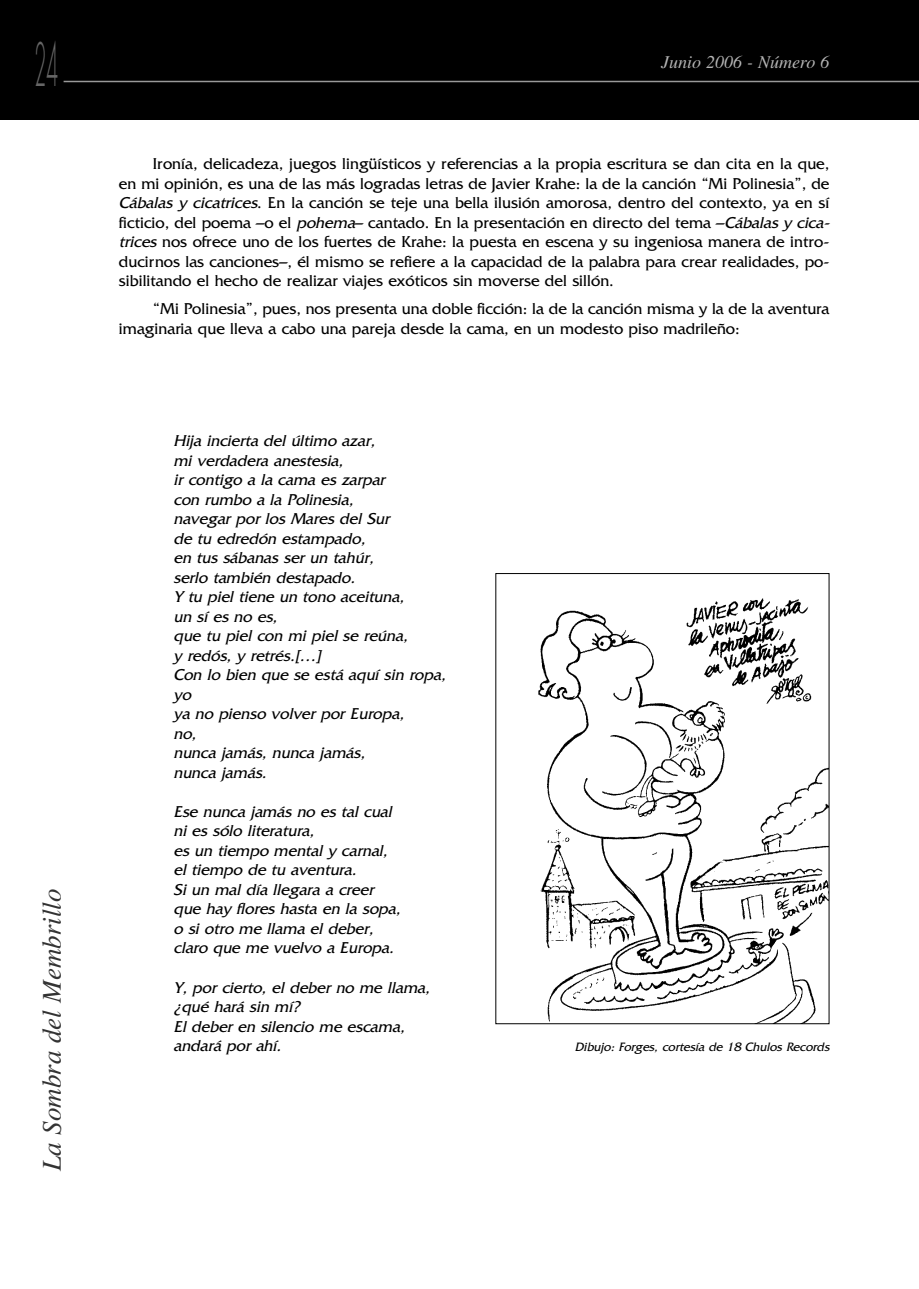
<style>
.page{position:relative;width:919px;height:1289px;background:#fff}
.page>*{position:absolute;margin:0;border:0;box-sizing:border-box;transform-origin:0 0}
.t1{font:300 58.2px "Futura";color:#666;scale:.33 1}
.t2{font:italic 27px "Times";color:#333}
.t3{font:italic 18px "Times";color:#b3b3b3}
.t4{font:16.5px/19.5px "Friz Quadrata";color:#000}
.t5{font:italic 16.5px/19.5px "Friz Quadrata";color:#000}
.t6{font:italic 12.75px "Friz Quadrata";color:#000}
.s1{font-style:italic}
</style>
<div class="page">
<div style="left:905px;top:1px;width:13px;height:119px;background:#000"></div>
<svg style="left:905px;top:81px;width:13px;height:1px"></svg>
<div style="left:0;top:1px;width:905px;height:119px;background:#000"></div>
<hr style="left:64px;top:81px;width:841px;height:1px;background:#999">
<img style="left:538px;top:598px;width:289px;height:424px">
<h1 class="t1" style="left:34px;top:38px;width:74px">24</h1>
<h2 class="t2" style="left:42px;top:1170px;width:283px;rotate:-90deg">La Sombra del Membrillo</h2>
<p class="t3" style="left:661px;top:56px;width:170px">Junio 2006 - Número 6</p>
<p class="t4" style="left:119px;top:156px;width:715px;text-indent:34px">Ironía, delicadeza, juegos lingüísticos y referencias a la propia escritura se dan cita en la que, en mi opinión, es una de las más logradas letras de Javier Krahe: la de la canción “Mi Polinesia”, de <span class="s1">Cábalas y cicatrices</span>. En la canción se teje una bella ilusión amorosa, dentro del contexto, ya en sí ficticio, del poema –o el <span class="s1">pohema</span>– cantado. En la presentación en directo del tema –<span class="s1">Cábalas y cica&shy;trices</span> nos ofrece uno de los fuertes de Krahe: la puesta en escena y su ingeniosa manera de intro&shy;ducirnos las canciones–, él mismo se refiere a la capacidad de la palabra para crear realidades, po&shy;sibilitando el hecho de realizar viajes exóticos sin moverse del sillón.</p>
<p class="t4" style="left:119px;top:301px;width:712px;text-indent:34px">“Mi Polinesia”, pues, nos presenta una doble ficción: la de la canción misma y la de la aventura imaginaria que lleva a cabo una pareja desde la cama, en un modesto piso madrileño:</p>
<p class="t5" style="left:173px;top:432px;width:277px">Hija incierta del último azar,<br>mi verdadera anestesia,<br>ir contigo a la cama es zarpar<br>con rumbo a la Polinesia,<br>navegar por los Mares del Sur<br>de tu edredón estampado,<br>en tus sábanas ser un tahúr,<br>serlo también destapado.<br>Y tu piel tiene un tono aceituna,<br>un sí es no es,<br>que tu piel con mi piel se reúna,<br>y redós, y retrés.[…]<br>Con lo bien que se está aquí sin ropa, yo<br>ya no pienso volver por Europa,<br>no,<br>nunca jamás, nunca jamás,<br>nunca jamás.</p>
<p class="t5" style="left:173px;top:803px;width:231px">Ese nunca jamás no es tal cual ni es sólo literatura,<br>es un tiempo mental y carnal, el tiempo de tu aventura.<br>Si un mal día llegara a creer que hay flores hasta en la sopa, o si otro me llama el deber, claro que me vuelvo a Europa.</p>
<p class="t5" style="left:173px;top:978px;width:261px">Y, por cierto, el deber no me llama, ¿qué hará sin mí?<br>El deber en silencio me escama, andará por ahí.</p>
<p class="t6" style="left:575px;top:1042px;width:258px">Dibujo: Forges, cortesía de 18 Chulos Records</p>
</div>
